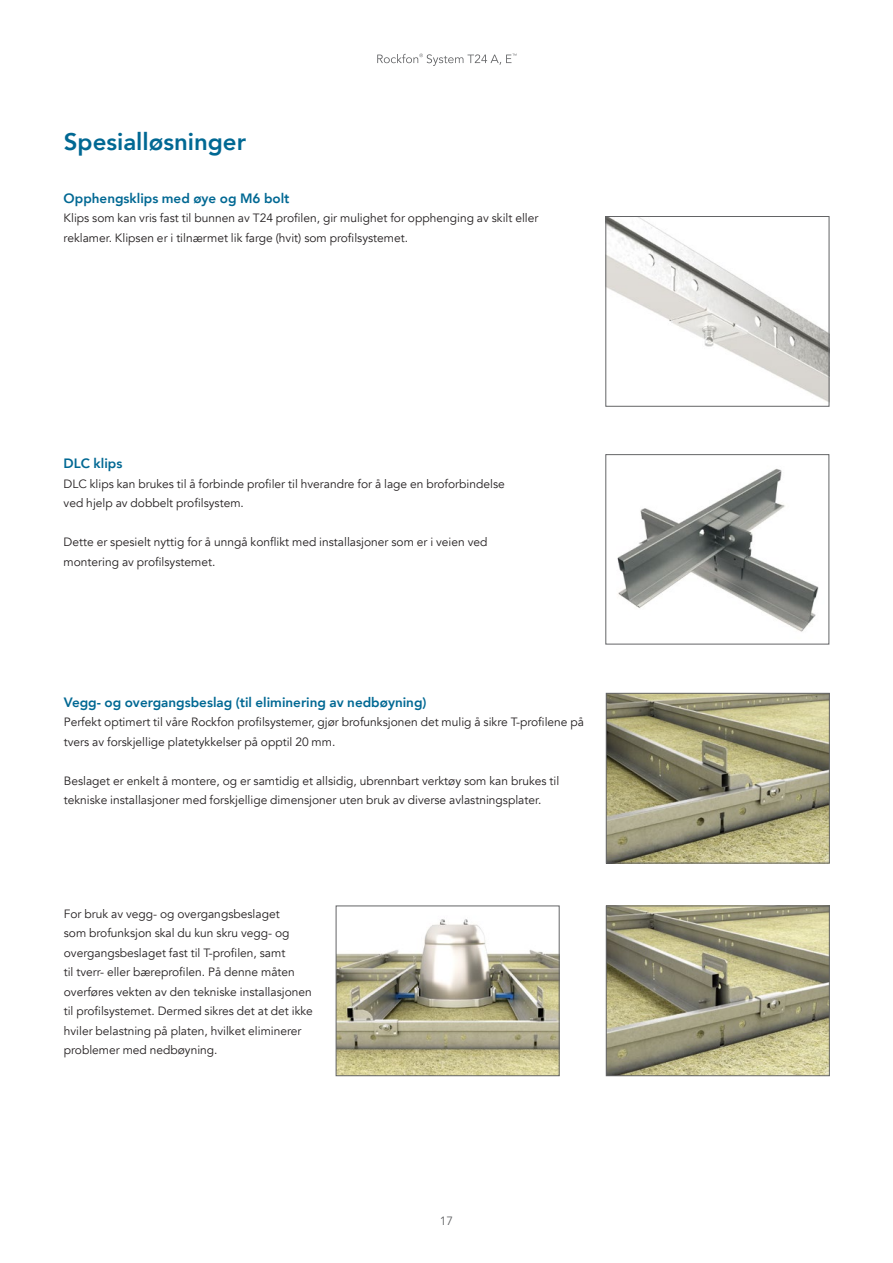
<style>
.page{position:relative;width:893px;height:1263px;background:#fff}
.page>*{position:absolute;margin:0;border:0;box-sizing:border-box;transform-origin:0 0}
.t1{font:800 24px "Avenir";color:#006893}
.t2{font:800 13.5px "Avenir";color:#006893}
.t3{font:12px/19.5px "Avenir";color:#231f20}
.t4{font:12px "Avenir";color:#636466}
</style>
<div class="page">
<svg style="left:377px;top:54px;width:139px;height:12px"></svg>
<img style="left:617px;top:468px;width:202px;height:164px">
<img style="left:608px;top:695px;width:219px;height:166px">
<div style="left:606px;top:693px;width:223px;height:170px;border:1px solid #636466"></div>
<img style="left:608px;top:908px;width:219px;height:166px">
<div style="left:606px;top:906px;width:223px;height:170px;border:1px solid #636466"></div>
<img style="left:338px;top:919px;width:219px;height:155px">
<div style="left:336px;top:906px;width:223px;height:170px;border:1px solid #636466"></div>
<img style="left:608px;top:218px;width:219px;height:184px">
<div style="left:606px;top:216px;width:223px;height:190px;border:1px solid #636466"></div>
<h1 class="t1" style="left:64px;top:123px;width:184px">Spesialløsninger</h1>
<p class="t2" style="left:64px;top:188px;width:227px">Opphengsklips med øye og M6 bolt</p>
<p class="t3" style="left:64px;top:209px;width:476px">Klips som kan vris fast til bunnen av T24 profilen, gir mulighet for opphenging av skilt eller reklamer. Klipsen er i tilnærmet lik farge (hvit) som profilsystemet.</p>
<p class="t2" style="left:64px;top:453px;width:60px">DLC klips</p>
<p class="t3" style="left:64px;top:474px;width:443px">DLC klips kan brukes til å forbinde profiler til hverandre for å lage en broforbindelse ved hjelp av dobbelt profilsystem.</p>
<p class="t3" style="left:64px;top:533px;width:425px">Dette er spesielt nyttig for å unngå konflikt med installasjoner som er i veien ved montering av profilsystemet.</p>
<p class="t2" style="left:64px;top:691px;width:364px">Vegg- og overgangsbeslag (til eliminering av nedbøyning)</p>
<p class="t3" style="left:64px;top:712px;width:522px">Perfekt optimert til våre Rockfon profilsystemer, gjør brofunksjonen det mulig å sikre T-profilene på tvers av forskjellige platetykkelser på opptil 20 mm.</p>
<p class="t3" style="left:64px;top:771px;width:497px">Beslaget er enkelt å montere, og er samtidig et allsidig, ubrennbart verktøy som kan brukes til tekniske installasjoner med forskjellige dimensjoner uten bruk av diverse avlastningsplater.</p>
<p class="t3" style="left:64px;top:904px;width:251px">For bruk av vegg- og overgangsbeslaget<br>som brofunksjon skal du kun skru vegg- og overgangsbeslaget fast til T-profilen, samt<br>til tverr- eller bæreprofilen. På denne måten overføres vekten av den tekniske installasjonen til profilsystemet. Dermed sikres det at det ikke hviler belastning på platen, hvilket eliminerer problemer med nedbøyning.</p>
<p class="t4" style="left:440px;top:1213px;width:15px">17</p>
</div>
